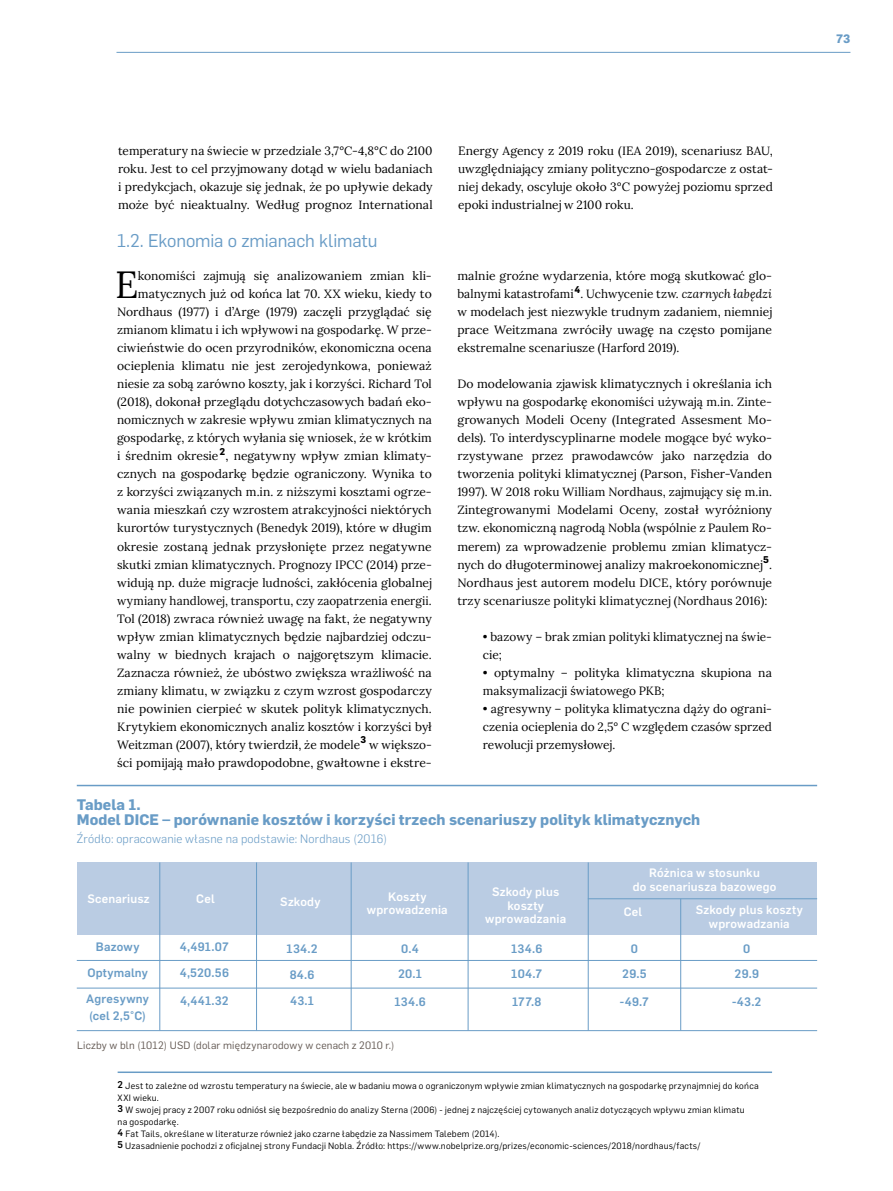
<style>
.page{position:relative;width:893px;height:1191px;background:#fff}
.page>*{position:absolute;margin:0;border:0;box-sizing:border-box;transform-origin:0 0}
.t1{font:37.65px "Lora";color:#000}
.t2{font:18px "Flama";letter-spacing:-.005em;color:#699cc6}
.t3{font:700 15px/15px "Flama";letter-spacing:.005em;color:#699cc6}
.t4{font:12px/18px "Lora";letter-spacing:.005em;color:#000;text-align:justify}
.t5{font:500 12px/13.5px "Flama";letter-spacing:.015em;color:#fff;text-align:center}
.t6{font:500 12px/16.5px "Flama";letter-spacing:.02em;color:#699cc6}
.t7{font:300 12px "Flama";letter-spacing:.015em;color:#699cc6}
.t8{font:700 12px "Flama";color:#699cc6}
.t9{font:10.5px "Flama";letter-spacing:.02em;color:#625852}
.t10{font:700 9.6px "Flama";color:#000}
.t11{font:9px/12px "Flama";letter-spacing:.025em;color:#000}
.s1{font-style:italic}
.s2{font-weight:500;font-size:9.6px}
</style>
<div class="page">
<hr style="left:116px;top:52px;width:734px;height:1px;background:#699cc6">
<hr style="left:77px;top:784px;width:740px;height:2px;background:#699cc6">
<div style="left:77px;top:862px;width:740px;height:73px;background:#bacce3"></div>
<hr style="left:159px;top:862px;width:1px;height:168px;background:#699cc6">
<hr style="left:588px;top:898px;width:229px;height:1px;background:#699cc6">
<hr style="left:256px;top:862px;width:1px;height:168px;background:#699cc6">
<hr style="left:351px;top:862px;width:1px;height:168px;background:#699cc6">
<hr style="left:468px;top:862px;width:1px;height:168px;background:#699cc6">
<hr style="left:588px;top:862px;width:1px;height:168px;background:#699cc6">
<hr style="left:680px;top:898px;width:1px;height:132px;background:#699cc6">
<hr style="left:77px;top:1030px;width:740px;height:1px;background:#699cc6">
<hr style="left:77px;top:987px;width:740px;height:1px;background:#699cc6">
<hr style="left:77px;top:960px;width:740px;height:1px;background:#699cc6">
<hr style="left:118px;top:1071px;width:654px;height:2px;background:#699cc6">
<p class="t8" style="left:836px;top:30px;width:16px">73</p>
<p class="t4" style="left:118px;top:141px;width:316px">temperatury na świecie w przedziale 3,7°C-4,8°C do 2100 roku. Jest to cel przyjmowany dotąd w wielu badaniach i predykcjach, okazuje się jednak, że po upływie dekady może być nieaktualny. Według prognoz International</p>
<p class="t4" style="left:458px;top:141px;width:316px">Energy Agency z 2019 roku (IEA 2019), scenariusz BAU, uwzględniający zmiany polityczno-gospodarcze z ostat&shy;niej dekady, oscyluje około 3°C powyżej poziomu sprzed epoki industrialnej w 2100 roku.</p>
<h2 class="t2" style="left:117px;top:228px;width:262px">1.2. Ekonomia o zmianach klimatu</h2>
<h1 class="t1" style="left:115px;top:256px;width:25px">E</h1>
<p class="t4" style="left:138px;top:266px;width:295px">konomiści zajmują się analizowaniem zmian kli-</p>
<p class="t4" style="left:138px;top:284px;width:295px">matycznych już od końca lat 70. XX wieku, kiedy to</p>
<p class="t4" style="left:117px;top:302px;width:316px">Nordhaus (1977) i d’Arge (1979) zaczęli przyglądać się</p>
<p class="t4" style="left:117px;top:320px;width:316px">zmianom klimatu i ich wpływowi na gospodarkę. W prze-</p>
<p class="t4" style="left:117px;top:338px;width:316px">ciwieństwie do ocen przyrodników, ekonomiczna ocena</p>
<p class="t4" style="left:117px;top:356px;width:316px">ocieplenia klimatu nie jest zerojedynkowa, ponieważ</p>
<p class="t4" style="left:117px;top:374px;width:316px">niesie za sobą zarówno koszty, jak i korzyści. Richard Tol</p>
<p class="t4" style="left:117px;top:392px;width:316px">(2018), dokonał przeglądu dotychczasowych badań eko-</p>
<p class="t4" style="left:117px;top:410px;width:316px">nomicznych w zakresie wpływu zmian klimatycznych na</p>
<p class="t4" style="left:117px;top:428px;width:316px">gospodarkę, z których wyłania się wniosek, że w krótkim</p>
<p class="t4" style="left:117px;top:446px;width:103px">i średnim okresie</p>
<p class="t10" style="left:219px;top:444px;width:7px">2</p>
<p class="t4" style="left:117px;top:446px;width:316px;text-indent:108px">, negatywny wpływ zmian klimaty&shy;cznych na gospodarkę będzie ograniczony. Wynika to z korzyści związanych m.in. z niższymi kosztami ogrze&shy;wania mieszkań czy wzrostem atrakcyjności niektórych kurortów turystycznych (Benedyk 2019), które w długim okresie zostaną jednak przysłonięte przez negatywne skutki zmian klimatycznych. Prognozy IPCC (2014) prze&shy;widują np. duże migracje ludności, zakłócenia globalnej wymiany handlowej, transportu, czy zaopatrzenia energii.<br>Tol (2018) zwraca również uwagę na fakt, że negatywny wpływ zmian klimatycznych będzie najbardziej odczu&shy;walny w biednych krajach o najgorętszym klimacie.<br>Zaznacza również, że ubóstwo zwiększa wrażliwość na zmiany klimatu, w związku z czym wzrost gospodarczy nie powinien cierpieć w skutek polityk klimatycznych.<br>Krytykiem ekonomicznych analiz kosztów i korzyści był Weitzman (2007), który twierdził, że modele</p>
<p class="t10" style="left:360px;top:732px;width:7px">3</p>
<p class="t4" style="left:117px;top:734px;width:316px;text-align:right">w większo-<br>ści pomijają mało prawdopodobne, gwałtowne i ekstre-</p>
<p class="t4" style="left:457px;top:266px;width:316px">malnie groźne wydarzenia, które mogą skutkować glo&shy;balnymi katastrofami</p>
<p class="t10" style="left:574px;top:282px;width:7px">4</p>
<p class="t4" style="left:457px;top:284px;width:316px;text-indent:123px">. Uchwycenie tzw. <span class="s1">czarnych łabędzi </span>w modelach jest niezwykle trudnym zadaniem, niemniej prace Weitzmana zwróciły uwagę na często pomijane ekstremalne scenariusze (Harford 2019).</p>
<p class="t4" style="left:457px;top:374px;width:316px">Do modelowania zjawisk klimatycznych i określania ich wpływu na gospodarkę ekonomiści używają m.in. Zinte&shy;growanych Modeli Oceny (Integrated Assesment Mo&shy;dels). To interdyscyplinarne modele mogące być wyko&shy;rzystywane przez prawodawców jako narzędzia do tworzenia polityki klimatycznej (Parson, Fisher-Vanden 1997). W 2018 roku William Nordhaus, zajmujący się m.in.<br>Zintegrowanymi Modelami Oceny, został wyróżniony tzw. ekonomiczną nagrodą Nobla (wspólnie z Paulem Ro&shy;merem) za wprowadzenie problemu zmian klimatycz&shy;nych do długoterminowej analizy makroekonomicznej</p>
<p class="t10" style="left:763px;top:552px;width:7px">5</p>
<p class="t4" style="left:457px;top:554px;width:316px;text-indent:312px">.<br>Nordhaus jest autorem modelu DICE, który porównuje trzy scenariusze polityki klimatycznej (Nordhaus 2016):</p>
<p class="t4" style="left:483px;top:626px;width:291px">• bazowy – brak zmian polityki klimatycznej na świe&shy;cie;</p>
<p class="t4" style="left:483px;top:662px;width:291px">• optymalny – polityka klimatyczna skupiona na maksymalizacji światowego PKB;</p>
<p class="t4" style="left:483px;top:698px;width:291px">• agresywny – polityka klimatyczna dąży do ograni&shy;czenia ocieplenia do 2,5° C względem czasów sprzed rewolucji przemysłowej.</p>
<p class="t3" style="left:77px;top:796px;width:625px">Tabela 1.<br>Model DICE – porównanie kosztów i korzyści trzech scenariuszy polityk klimatycznych</p>
<p class="t7" style="left:77px;top:831px;width:312px">Źródło: opracowanie własne na podstawie: Nordhaus (2016)</p>
<p class="t5" style="left:88px;top:891px;width:64px">Scenariusz</p>
<p class="t5" style="left:280px;top:893px;width:42px">Szkody</p>
<p class="t5" style="left:367px;top:888px;width:82px">Koszty wprowadzenia</p>
<p class="t5" style="left:196px;top:891px;width:20px">Cel</p>
<p class="t5" style="left:485px;top:884px;width:82px">Szkody plus koszty wprowadzania</p>
<p class="t5" style="left:633px;top:865px;width:145px">Różnica w stosunku<br>do scenariusza bazowego</p>
<p class="t5" style="left:624px;top:904px;width:20px">Cel</p>
<p class="t5" style="left:696px;top:902px;width:108px">Szkody plus koszty wprowadzania</p>
<p class="t6" style="left:96px;top:938px;width:45px">Bazowy</p>
<p class="t6" style="left:180px;top:937px;width:50px">4,491.07</p>
<p class="t6" style="left:287px;top:940px;width:33px">134.2</p>
<p class="t6" style="left:401px;top:939px;width:19px">0.4</p>
<p class="t6" style="left:511px;top:939px;width:33px">134.6</p>
<p class="t6" style="left:631px;top:939px;width:9px">0</p>
<p class="t6" style="left:743px;top:939px;width:9px">0</p>
<p class="t6" style="left:87px;top:963px;width:62px">Optymalny</p>
<p class="t6" style="left:180px;top:963px;width:51px">4,520.56</p>
<p class="t6" style="left:290px;top:965px;width:26px">84.6</p>
<p class="t6" style="left:398px;top:964px;width:25px">20.1</p>
<p class="t6" style="left:511px;top:964px;width:32px">104.7</p>
<p class="t6" style="left:622px;top:964px;width:26px">29.5</p>
<p class="t6" style="left:735px;top:964px;width:26px">29.9</p>
<p class="t6" style="left:86px;top:990px;width:64px">Agresywny (cel 2,5°C)</p>
<p class="t6" style="left:180px;top:992px;width:50px">4,441.32</p>
<p class="t6" style="left:290px;top:992px;width:26px">43.1</p>
<p class="t6" style="left:395px;top:992px;width:33px">134.6</p>
<p class="t6" style="left:512px;top:992px;width:31px">177.8</p>
<p class="t6" style="left:620px;top:992px;width:31px">-49.7</p>
<p class="t6" style="left:732px;top:992px;width:31px">-43.2</p>
<p class="t9" style="left:77px;top:1038px;width:319px">Liczby w bln (1012) USD (dolar międzynarodowy w cenach z 2010 r.)</p>
<p class="t11" style="left:118px;top:1079px;width:643px"><span class="s2">2</span> Jest to zależne od wzrostu temperatury na świecie, ale w badaniu mowa o ograniczonym wpływie zmian klimatycznych na gospodarkę przynajmniej do końca XXI wieku.<br><span class="s2">3</span> W swojej pracy z 2007 roku odniósł się bezpośrednio do analizy Sterna (2006) - jednej z najczęściej cytowanych analiz dotyczących wpływu zmian klimatu<br>na gospodarkę.<br><span class="s2">4</span> Fat Tails, określane w literaturze również jako czarne łabędzie za Nassimem Talebem (2014).<br><span class="s2">5</span> Uzasadnienie pochodzi z oficjalnej strony Fundacji Nobla. Źródło: https://www.nobelprize.org/prizes/economic-sciences/2018/nordhaus/facts/</p>
</div>
